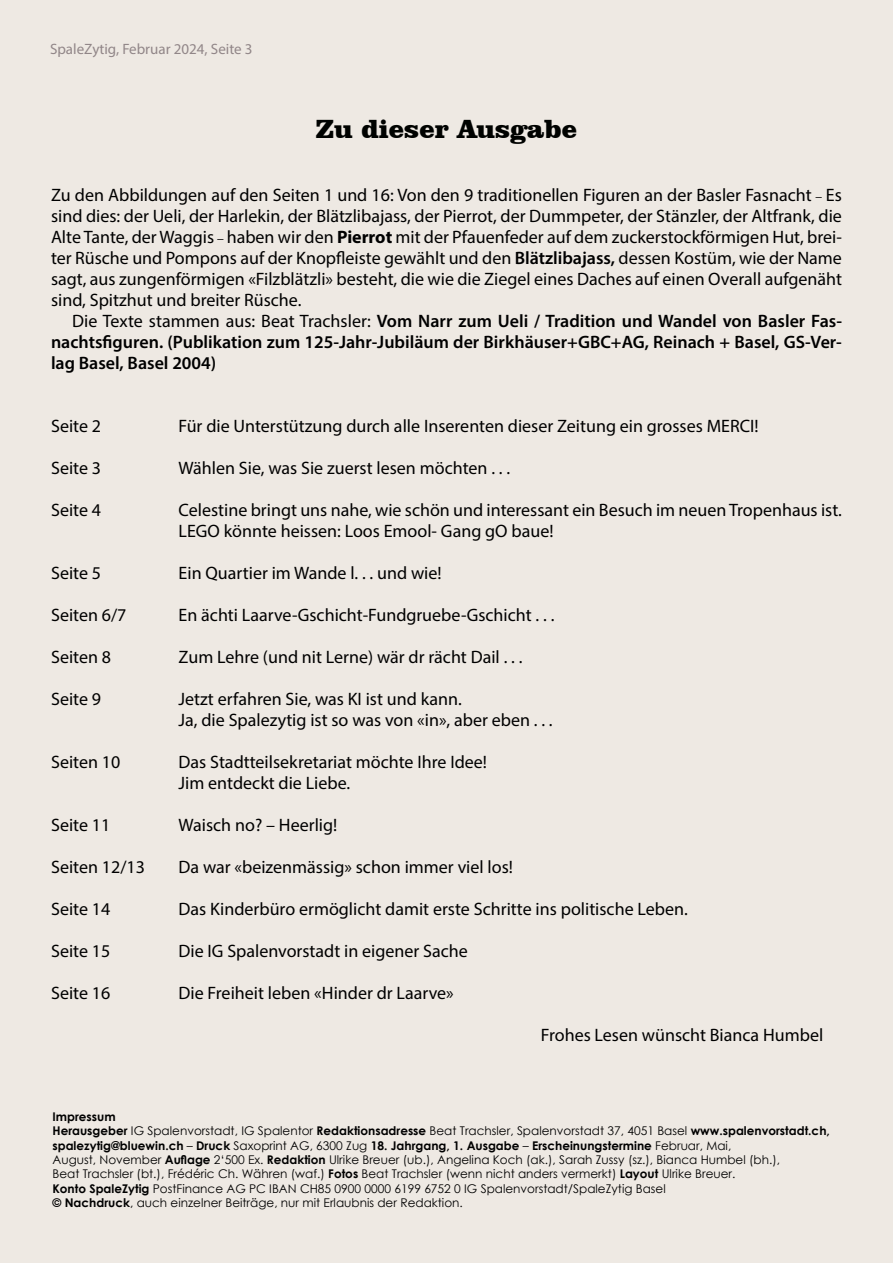
<style>
.page{position:relative;width:893px;height:1263px;background:#fff}
.page>*{position:absolute;margin:0;border:0;box-sizing:border-box;transform-origin:0 0}
.t1{font:900 27px "Clarendon BT";color:#000200}
.t2{font:18px/21px "Myriad Pro";color:#000}
.t3{font:600 18px/21px "Myriad Pro";color:#000;text-align:justify}
.t4{font:15px "Myriad Pro";color:#918688}
.t5{font:12px/14.4px "Century Gothic";color:#000}
.s1{font-family:"Century Gothic";font-size:12px}
.s2{font-weight:700}
.s3{font-weight:600}
.s4{font-weight:400}
</style>
<div class="page">
<p class="t4" style="left:50px;top:40px;width:204px">SpaleZytig, Februar 2024, Seite 3</p>
<h1 class="t1" style="left:316px;top:112px;width:263px">Zu dieser Ausgabe</h1>
<p class="t2" style="left:51px;top:184px;width:792px;text-align:justify">Zu den Abbildungen auf den Seiten 1 und 16: Von den 9 traditionellen Figuren an der Basler Fasnacht <span class="s1">–</span> Es sind dies: der Ueli, der Harlekin, der Blätzlibajass, der Pierrot, der Dummpeter, der Stänzler, der Altfrank, die Alte Tante, der Waggis <span class="s1">–</span> haben wir den <span class="s2">Pierrot</span> mit der Pfauenfeder auf dem zuckerstockförmigen Hut, brei&shy;ter Rüsche und Pompons auf der Knopfleiste gewählt und den <span class="s3">Blätzlibajass,</span> dessen Kostüm, wie der Name sagt, aus zungenförmigen «Filzblätzli» besteht, die wie die Ziegel eines Daches auf einen Overall aufgenäht sind, Spitzhut und breiter Rüsche.</p>
<p class="t3" style="left:51px;top:310px;width:792px;text-indent:21px"><span class="s4">Die Texte stammen aus: Beat Trachsler:</span> Vom Narr zum Ueli / Tradition und Wandel von Basler Fas&shy;nachtsfiguren. (Publikation zum 125-Jahr-Jubiläum der Birkhäuser+GBC+AG, Reinach + Basel, GS-Ver&shy;lag Basel, Basel 2004)</p>
<p class="t2" style="left:51px;top:415px;width:52px">Seite 2</p>
<p class="t2" style="left:51px;top:457px;width:52px">Seite 3</p>
<p class="t2" style="left:51px;top:499px;width:52px">Seite 4</p>
<p class="t2" style="left:51px;top:562px;width:52px">Seite 5</p>
<p class="t2" style="left:51px;top:604px;width:77px">Seiten 6/7</p>
<p class="t2" style="left:51px;top:646px;width:62px">Seiten 8</p>
<p class="t2" style="left:51px;top:688px;width:52px">Seite 9</p>
<p class="t2" style="left:51px;top:751px;width:71px">Seiten 10</p>
<p class="t2" style="left:51px;top:814px;width:61px">Seite 11</p>
<p class="t2" style="left:51px;top:856px;width:95px">Seiten 12/13</p>
<p class="t2" style="left:51px;top:898px;width:61px">Seite 14</p>
<p class="t2" style="left:51px;top:940px;width:61px">Seite 15</p>
<p class="t2" style="left:51px;top:982px;width:61px">Seite 16</p>
<p class="t2" style="left:179px;top:415px;width:581px">Für die Unterstützung durch alle Inserenten dieser Zeitung ein grosses MERCI!</p>
<p class="t2" style="left:179px;top:457px;width:333px">Wählen Sie, was Sie zuerst lesen möchten . . .</p>
<p class="t2" style="left:179px;top:499px;width:665px">Celestine bringt uns nahe, wie schön und interessant ein Besuch im neuen Tropenhaus ist.<br>LEGO könnte heissen: Loos Emool- Gang gO baue!</p>
<p class="t2" style="left:179px;top:562px;width:264px">Ein Quartier im Wande l. . . und wie!</p>
<p class="t2" style="left:179px;top:604px;width:377px">En ächti Laarve-Gschicht-Fundgruebe-Gschicht . . .</p>
<p class="t2" style="left:179px;top:646px;width:345px">Zum Lehre (und nit Lerne) wär dr rächt Dail . . .</p>
<p class="t2" style="left:179px;top:688px;width:376px">Jetzt erfahren Sie, was KI ist und kann.<br>Ja, die Spalezytig ist so was von «in», aber eben . . .</p>
<p class="t2" style="left:179px;top:751px;width:310px">Das Stadtteilsekretariat möchte Ihre Idee!<br>Jim entdeckt die Liebe.</p>
<p class="t2" style="left:179px;top:814px;width:160px">Waisch no? – Heerlig!</p>
<p class="t2" style="left:179px;top:856px;width:336px">Da war «beizenmässig» schon immer viel los!</p>
<p class="t2" style="left:179px;top:898px;width:511px">Das Kinderbüro ermöglicht damit erste Schritte ins politische Leben.</p>
<p class="t2" style="left:179px;top:940px;width:291px">Die IG Spalenvorstadt in eigener Sache</p>
<p class="t2" style="left:179px;top:982px;width:277px">Die Freiheit leben «Hinder dr Laarve»</p>
<p class="t2" style="left:541px;top:1024px;width:284px">Frohes Lesen wünscht Bianca Humbel</p>
<p class="t5" style="left:53px;top:1109px;width:779px"><span class="s2">Impressum<br>Herausgeber</span> IG Spalenvorstadt, IG Spalentor <span class="s2">Redaktionsadresse</span> Beat Trachsler, Spalenvorstadt 37, 4051 Basel <span class="s2">www.spalenvorstadt.ch, spalezytig@bluewin.ch</span> – <span class="s2">Druck</span> Saxoprint AG, 6300 Zug <span class="s2">18. Jahrgang, 1. Ausgabe</span> – <span class="s2">Erscheinungstermine</span> Februar, Mai,<br>August, November <span class="s2">Auflage</span> 2‘500 Ex. <span class="s2">Redaktion</span> Ulrike Breuer (ub.), Angelina Koch (ak.), Sarah Zussy (sz.), Bianca Humbel (bh.),<br>Beat Trachsler (bt.), Frédéric Ch. Währen (waf.) <span class="s2">Fotos</span> Beat Trachsler (wenn nicht anders vermerkt) <span class="s2">Layout</span> Ulrike Breuer.<br><span class="s2">Konto SpaleZytig</span> PostFinance AG PC IBAN CH85 0900 0000 6199 6752 0 IG Spalenvorstadt/SpaleZytig Basel<br><span class="s2">© Nachdruck</span>, auch einzelner Beiträge, nur mit Erlaubnis der Redaktion.</p>
</div>
